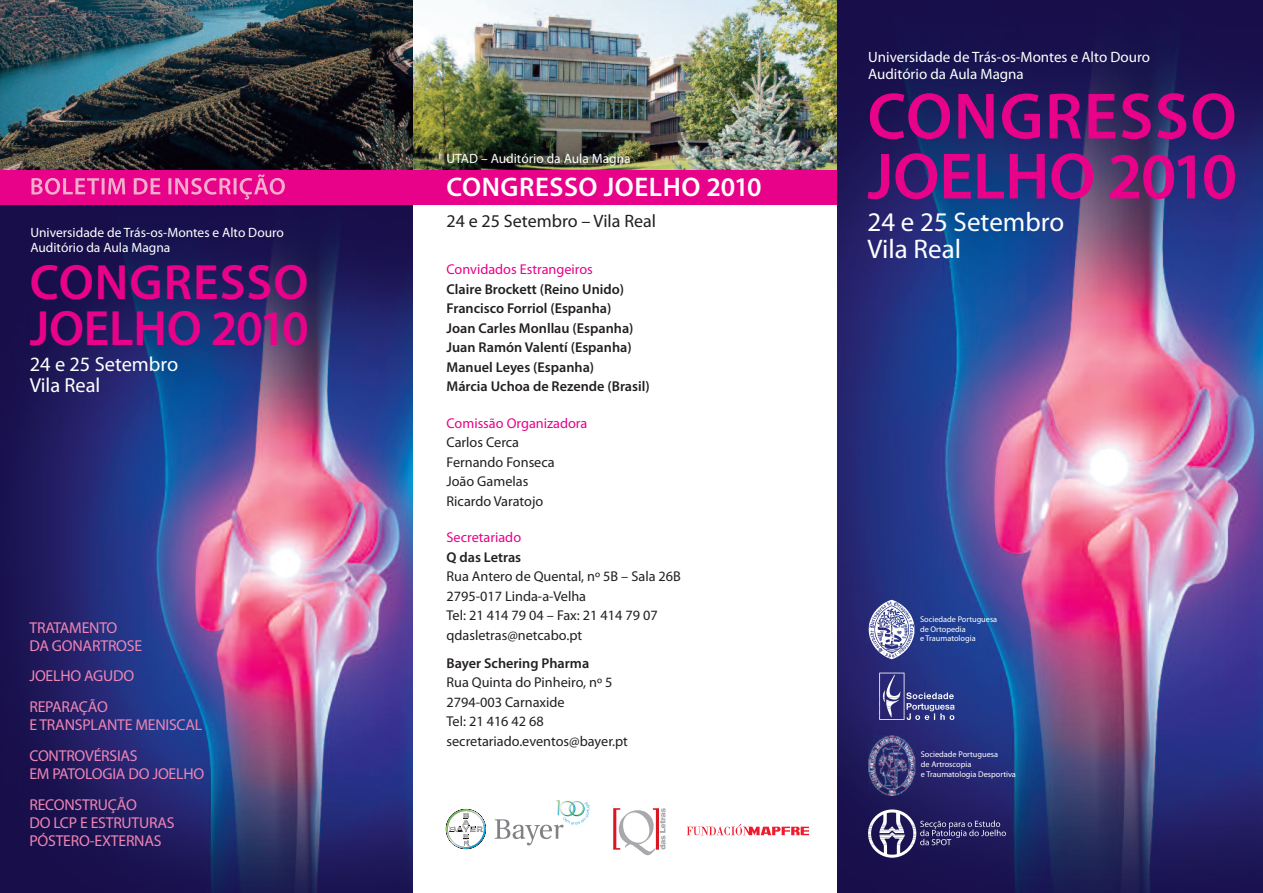
<style>
.page{position:relative;width:1263px;height:893px;background:#fff}
.page>*{position:absolute;margin:0;border:0;box-sizing:border-box;transform-origin:0 0}
.t1{font:600 66px/60px "Myriad Pro";letter-spacing:-.005em;color:#e80289}
.t2{font:600 49.8px/45.3px "Myriad Pro";letter-spacing:-.005em;color:#e80289}
.t3{font:27px/27px "Myriad Pro";color:#fff}
.t4{font:600 27px "Myriad Pro";letter-spacing:.02em;color:#fff}
.t5{font:20.4px/20.4px "Myriad Pro";color:#fff}
.t6{font:18px "Myriad Pro";color:#231f20}
.t7{font:15.75px/30.8px "Myriad Pro";letter-spacing:-.015em;color:#ef85b4}
.t8{font:15px/16.5px "Myriad Pro";color:#fff}
.t9{font:14.25px/19.5px "Myriad Pro";color:#231f20}
.t10{font:600 14.25px/19.5px "Myriad Pro";color:#231f20}
.t11{font:14.25px "Myriad Pro";color:#e80289}
.t12{font:13.5px/15px "Myriad Pro";color:#fff}
.t13{font:8.25px/9.9px "Myriad Pro";color:#fff}
</style>
<div class="page">
<img style="left:0;top:204px;width:412px;height:689px">
<img style="left:412px;top:0;width:426px;height:170px">
<img style="left:0;top:0;width:412px;height:170px">
<div style="left:0;top:170px;width:838px;height:34px;background:#e80289"></div>
<img style="left:838px;top:0;width:425px;height:893px">
<svg style="left:446px;top:809px;width:40px;height:40px"></svg>
<svg style="left:495px;top:800px;width:95px;height:45px"></svg>
<svg style="left:613px;top:808px;width:52px;height:47px"></svg>
<svg style="left:686px;top:824px;width:123px;height:12px"></svg>
<svg style="left:879px;top:673px;width:75px;height:47px;background:#4a5193"></svg>
<svg style="left:868px;top:809px;width:138px;height:49px;background:#433e73"></svg>
<img style="left:869px;top:736px;width:47px;height:59px">
<img style="left:865px;top:594px;width:53px;height:70px">
<svg style="left:31px;top:178px;width:237px;height:21px"></svg>
<p class="t12" style="left:446px;top:152px;width:186px">UTAD – Auditório da Aula Magna</p>
<h3 class="t4" style="left:446px;top:176px;width:317px">CONGRESSO JOELHO 2010</h3>
<p class="t6" style="left:446px;top:214px;width:211px">24 e 25 Setembro – Vila Real</p>
<p class="t12" style="left:30px;top:226px;width:255px">Universidade de Trás-os-Montes e Alto Douro<br>Auditório da Aula Magna</p>
<h2 class="t2" style="left:30px;top:264px;width:281px">CONGRESSO<br>JOELHO 2010</h2>
<p class="t11" style="left:446px;top:264px;width:148px">Convidados Estrangeiros</p>
<p class="t10" style="left:446px;top:280px;width:205px">Claire Brockett (Reino Unido)<br>Francisco Forriol (Espanha)<br>Joan Carles Monllau (Espanha)<br>Juan Ramón Valentí (Espanha)<br>Manuel Leyes (Espanha)<br>Márcia Uchoa de Rezende (Brasil)</p>
<p class="t11" style="left:446px;top:418px;width:142px">Comissão Organizadora</p>
<p class="t9" style="left:446px;top:434px;width:110px">Carlos Cerca<br>Fernando Fonseca<br>João Gamelas<br>Ricardo Varatojo</p>
<p class="t11" style="left:446px;top:532px;width:76px">Secretariado</p>
<p class="t10" style="left:446px;top:548px;width:76px">Q das Letras</p>
<p class="t9" style="left:446px;top:568px;width:236px">Rua Antero de Quental, nº 5B – Sala 26B<br>2795-017 Linda-a-Velha<br>Tel: 21 414 79 04 – Fax: 21 414 79 07 qdasletras@netcabo.pt</p>
<p class="t10" style="left:446px;top:654px;width:144px">Bayer Schering Pharma</p>
<p class="t9" style="left:446px;top:674px;width:183px">Rua Quinta do Pinheiro, nº 5<br>2794-003 Carnaxide<br>Tel: 21 416 42 68 secretariado.eventos@bayer.pt</p>
<h3 class="t5" style="left:30px;top:356px;width:150px">24 e 25 Setembro<br>Vila Real</h3>
<p class="t7" style="left:29px;top:620px;width:114px;line-height:18px">TRATAMENTO<br>DA GONARTROSE</p>
<p class="t7" style="left:29px;top:662px;width:106px">JOELHO AGUDO<br>REPARAÇÃO</p>
<p class="t7" style="left:29px;top:711px;width:174px">E TRANSPLANTE MENISCAL<br>CONTROVÉRSIAS</p>
<p class="t7" style="left:29px;top:759px;width:176px">EM PATOLOGIA DO JOELHO<br>RECONSTRUÇÃO</p>
<p class="t7" style="left:29px;top:815px;width:147px;line-height:18px">DO LCP E ESTRUTURAS<br>PÓSTERO-EXTERNAS</p>
<p class="t8" style="left:868px;top:50px;width:283px">Universidade de Trás-os-Montes e Alto Douro<br>Auditório da Aula Magna</p>
<h1 class="t1" style="left:867px;top:92px;width:371px">CONGRESSO<br>JOELHO 2010</h1>
<h3 class="t3" style="left:867px;top:211px;width:198px">24 e 25 Setembro<br>Vila Real</h3>
<p class="t13" style="left:920px;top:614px;width:79px">Sociedade Portuguesa de Ortopedia<br>e Traumatologia</p>
<p class="t13" style="left:921px;top:750px;width:97px">Sociedade Portuguesa<br>de Artroscopia<br>e Traumatologia Desportiva</p>
</div>
